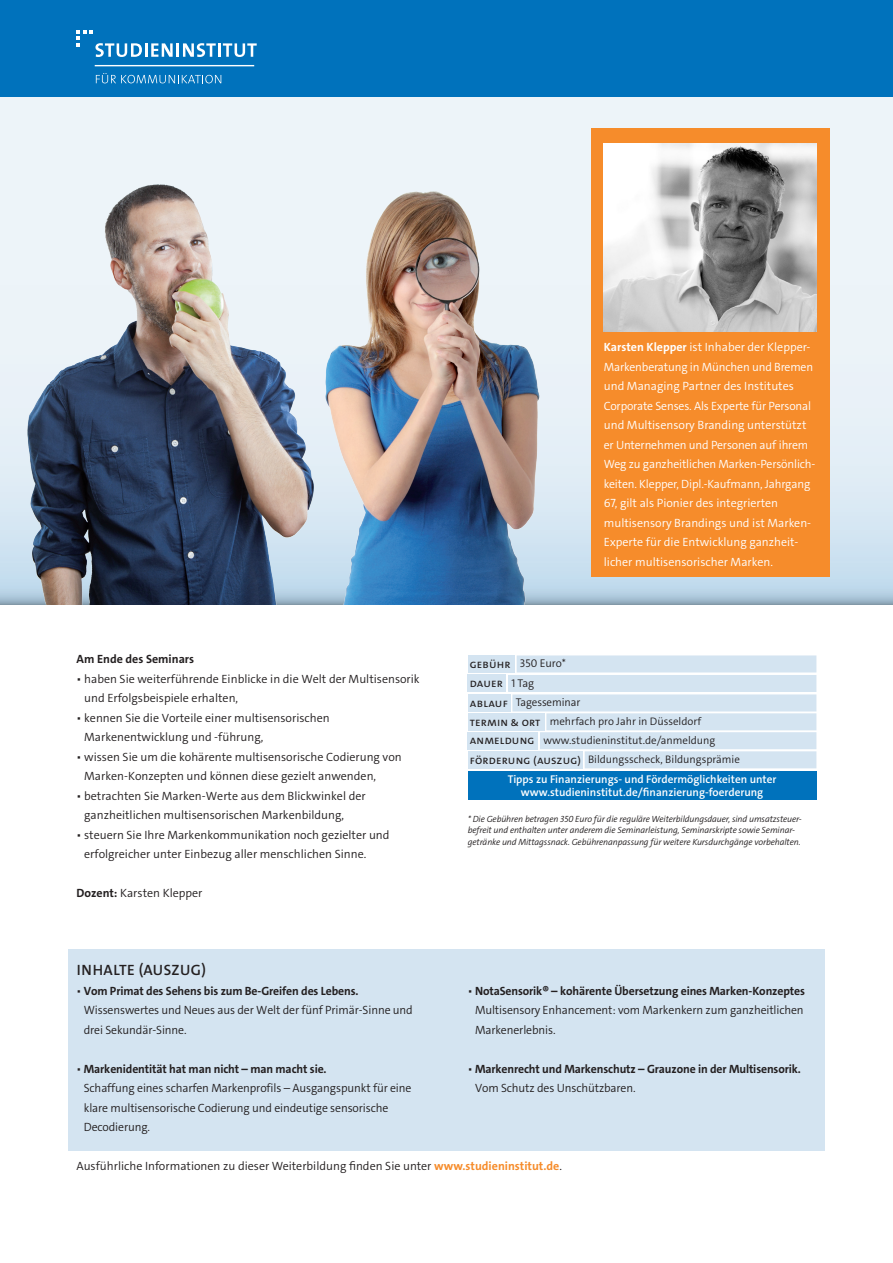
<style>
.page{position:relative;width:893px;height:1263px;background:#fff}
.page>*{position:absolute;margin:0;border:0;box-sizing:border-box;transform-origin:0 0}
.t1{font:600 15px "The Sans C4 s";letter-spacing:.035em;color:#231f20}
.t2{font:300 12px/19.5px "The Sans C4 s";color:#231f20}
.t3{font:300 12px/19.5px "The Sans C4 s";color:#fff}
.t4{font:700 12px/19.5px "The Sans C4 s";letter-spacing:-.01em;color:#231f20}
.t5{font:12px "The Sans C4 s";color:#231f20}
.t6{font:600 11.25px/12.8px "The Sans C4 s";color:#fff;text-align:center}
.t7{font:300 11.25px "The Sans C4 s";letter-spacing:-.005em;color:#231f20}
.t8{font:300 10.95px "The Sans C4 s";color:#231f20}
.t9{font:italic 300 9px/11.2px "The Sans C4 s";letter-spacing:-.01em;color:#231f20}
.s1{font-weight:700}
.s2{font-weight:400;font-size:12px}
.s3{font-weight:300;font-size:11.25px}
.s4{font-weight:300}
.s5{font-weight:700;color:#f68c2b}
</style>
<div class="page">
<div style="left:0;top:0;width:893px;height:98px;background:#0072bc"></div>
<div style="left:0;top:98px;width:893px;height:506px;background:linear-gradient(to bottom,#f5f8fa,#d6e7f3)"></div>
<div style="left:68px;top:949px;width:757px;height:202px;background:#d4e4f1"></div>
<svg style="left:96px;top:73px;width:125px;height:10px"></svg>
<svg style="left:76px;top:30px;width:181px;height:27px"></svg>
<hr style="left:95px;top:65px;width:159px;height:1px;background:#fff">
<div style="left:585px;top:752px;width:231px;height:16px;background:#d4e4f1"></div>
<div style="left:585px;top:751px;width:231px;height:17px;border:1px solid #d4e4f1"></div>
<div style="left:468px;top:751px;width:115px;height:17px;background:#d4e4f1"></div>
<div style="left:468px;top:771px;width:348px;height:29px;background:#0072bc"></div>
<div style="left:541px;top:733px;width:275px;height:16px;background:#d4e4f1"></div>
<div style="left:540px;top:732px;width:276px;height:17px;border:1px solid #d4e4f1"></div>
<div style="left:468px;top:732px;width:70px;height:17px;background:#d4e4f1"></div>
<div style="left:547px;top:714px;width:269px;height:16px;background:#d4e4f1"></div>
<div style="left:546px;top:713px;width:270px;height:17px;border:1px solid #d4e4f1"></div>
<div style="left:468px;top:713px;width:76px;height:17px;background:#d4e4f1"></div>
<div style="left:513px;top:695px;width:303px;height:16px;background:#d4e4f1"></div>
<div style="left:512px;top:694px;width:304px;height:17px;border:1px solid #d4e4f1"></div>
<div style="left:468px;top:694px;width:42px;height:17px;background:#d4e4f1"></div>
<div style="left:509px;top:675px;width:307px;height:16px;background:#d4e4f1"></div>
<div style="left:508px;top:675px;width:308px;height:17px;border:1px solid #d4e4f1"></div>
<div style="left:468px;top:675px;width:38px;height:17px;background:#d4e4f1"></div>
<div style="left:517px;top:656px;width:299px;height:16px;background:#d4e4f1"></div>
<div style="left:517px;top:655px;width:299px;height:17px;border:1px solid #d4e4f1"></div>
<div style="left:468px;top:655px;width:46px;height:17px;background:#d4e4f1"></div>
<svg style="left:570px;top:573px;width:323px;height:32px;background:#b3ccdf"></svg>
<div style="left:591px;top:129px;width:238px;height:448px;background:#f68c2b"></div>
<img style="left:604px;top:143px;width:212px;height:189px">
<img style="left:0;top:165px;width:147px;height:440px">
<img style="left:147px;top:139px;width:423px;height:466px">
<p class="t4" style="left:77px;top:649px;width:119px">Am Ende des Seminars</p>
<p class="t2" style="left:84px;top:669px;width:337px;text-indent:-8px">▪ haben Sie weiterführende Einblicke in die Welt der Multisensorik und Erfolgsbeispiele erhalten,</p>
<p class="t2" style="left:84px;top:708px;width:247px;text-indent:-8px">▪ kennen Sie die Vorteile einer multisensorischen<br>Markenentwicklung und -führung,</p>
<p class="t2" style="left:84px;top:747px;width:319px;text-indent:-8px">▪ wissen Sie um die kohärente multisensorische Codierung von<br>Marken-Konzepten und können diese gezielt anwenden,</p>
<p class="t2" style="left:84px;top:786px;width:283px;text-indent:-8px">▪ betrachten Sie Marken-Werte aus dem Blickwinkel der ganzheitlichen multisensorischen Markenbildung,</p>
<p class="t2" style="left:84px;top:825px;width:307px;text-indent:-8px">▪ steuern Sie Ihre Markenkommunikation noch gezielter und erfolgreicher unter Einbezug aller menschlichen Sinne.</p>
<p class="t2" style="left:77px;top:883px;width:127px"><span class="s1">Dozent:</span> Karsten Klepper</p>
<p class="t1" style="left:77px;top:960px;width:131px">INHALTE (AUSZUG)</p>
<p class="t2" style="left:84px;top:981px;width:331px;text-indent:-7px">▪ <span class="s1">Vom Primat des Sehens bis zum Be-Greifen des Lebens.<br></span>Wissenswertes und Neues aus der Welt der fünf Primär-Sinne und drei Sekundär-Sinne.</p>
<p class="t2" style="left:84px;top:1059px;width:329px;text-indent:-7px">▪ <span class="s1">Markenidentität hat man nicht – man macht sie.<br></span>Schaffung eines scharfen Markenprofils – Ausgangspunkt für eine klare multisensorische Codierung und eindeutige sensorische Decodierung.</p>
<p class="t3" style="left:604px;top:337px;width:213px"><span class="s1">Karsten Klepper</span> ist Inhaber der Klepper-Markenberatung in München und Bremen und Managing Partner des Institutes Corporate Senses. Als Experte für Personal und Multisensory Branding unterstützt er Unternehmen und Personen auf ihrem Weg zu ganzheitlichen Marken-Persönlich&shy;keiten. Klepper, Dipl.-Kaufmann, Jahrgang 67, gilt als Pionier des integrierten multisensory Brandings und ist Marken-Experte für die Entwicklung ganzheit&shy;licher multisensorischer Marken.</p>
<p class="t7" style="left:470px;top:656px;width:98px"><span class="s2">Gebühr</span> 350 Euro*</p>
<p class="t5" style="left:470px;top:675px;width:66px">Dauer <span class="s3">1 Tag</span></p>
<p class="t7" style="left:470px;top:695px;width:112px"><span class="s2">Ablauf</span> Tagesseminar</p>
<p class="t8" style="left:470px;top:714px;width:233px"><span class="s2">Termin &amp; Ort</span> mehrfach pro Jahr in Düsseldorf</p>
<p class="t8" style="left:470px;top:733px;width:247px"><span class="s2">Anmeldung</span> www.studieninstitut.de/anmeldung</p>
<p class="t8" style="left:470px;top:752px;width:271px"><span class="s2">Förderung (Auszug)</span> Bildungsscheck, Bildungsprämie</p>
<p class="t6" style="left:508px;top:773px;width:270px">Tipps zu Finanzierungs- und Fördermöglichkeiten unter www.studieninstitut.de/finanzierung-foerderung</p>
<p class="t9" style="left:468px;top:813px;width:336px">* Die Gebühren betragen 350 Euro für die reguläre Weiterbildungsdauer, sind umsatzsteuer&shy;befreit und enthalten unter anderem die Seminarleistung, Seminarskripte sowie Seminar&shy;getränke und Mittagssnack. Gebührenanpassung für weitere Kursdurchgänge vorbehalten.</p>
<p class="t2" style="left:475px;top:981px;width:331px;text-align:justify;text-indent:-7px">▪ <span class="s1">NotaSensorik® – kohärente Übersetzung eines Marken-Konzeptes </span>Multisensory Enhancement: vom Markenkern zum ganzheitlichen Markenerlebnis.</p>
<p class="t4" style="left:475px;top:1059px;width:327px;text-indent:-7px"><span class="s4">▪</span> Markenrecht und Markenschutz – Grauzone in der Multisensorik.<br><span class="s4">Vom Schutz des Unschützbaren.</span></p>
<p class="t2" style="left:77px;top:1156px;width:487px">Ausführliche Informationen zu dieser Weiterbildung finden Sie unter <span class="s5">www.studieninstitut.de</span>.</p>
</div>
